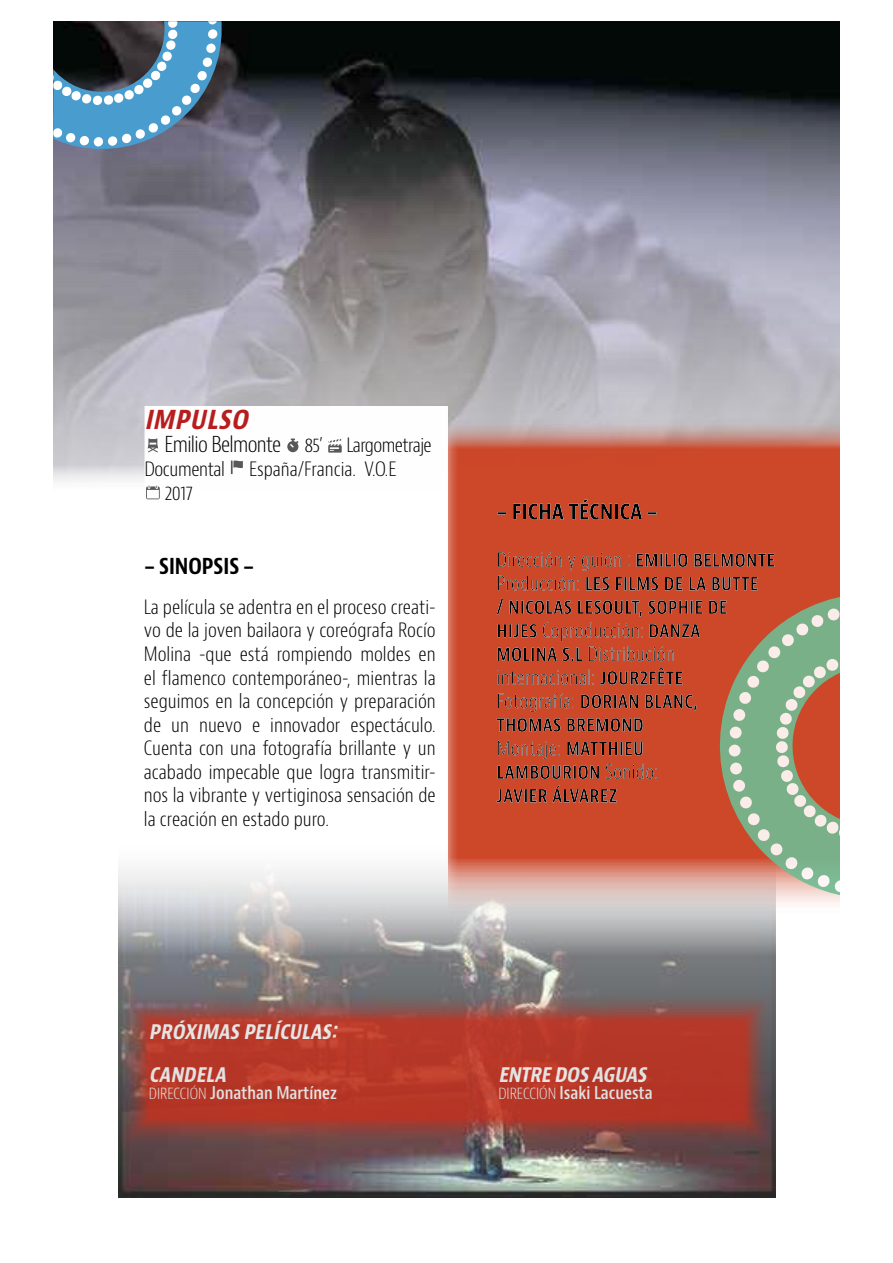
<style>
.page{position:relative;width:893px;height:1263px;background:#fff}
.page>*{position:absolute;margin:0;border:0;box-sizing:border-box;transform-origin:0 0}
.t1{font:italic 700 condensed 27.9px "Bernino Sans";color:#b71e1d}
.t2{font:italic 700 condensed 21.45px/42.9px "Bernino Sans";color:#fff}
.t3{font:700 condensed 21.45px "Bernino Sans";color:#000}
.t4{font:300 condensed 19.2px/23.5px "Bernino Sans";color:#000;text-align:justify}
.t5{font:300 condensed 19.2px "Bernino Sans";letter-spacing:-.03em;color:#000}
.t6{font:600 condensed 17.1px "Bernino Sans";color:#fff}
.s1{font-size:21.45px}
.s2{font-weight:300;font-size:15px}
</style>
<div class="page">
<img style="left:119px;top:867px;width:656px;height:331px">
<img style="left:53px;top:21px;width:787px;height:461px">
<svg style="left:53px;top:21px;width:183px;height:143px;background:#547188"></svg>
<svg style="left:119px;top:991px;width:656px;height:158px;background:#9f4338"></svg>
<div style="left:144px;top:406px;width:304px;height:127px;background:#fff"></div>
<svg style="left:148px;top:438px;width:10px;height:14px"></svg>
<svg style="left:287px;top:438px;width:11px;height:14px"></svg>
<svg style="left:328px;top:439px;width:14px;height:14px"></svg>
<svg style="left:231px;top:460px;width:12px;height:14px"></svg>
<svg style="left:146px;top:486px;width:14px;height:13px"></svg>
<div style="left:446px;top:417px;width:394px;height:503px;background:#fff;opacity:.75"></div>
<svg style="left:700px;top:573px;width:140px;height:346px;background:#d29284"></svg>
<svg style="left:497px;top:599px;width:343px;height:294px;background:#b6684e"></svg>
<h1 class="t1" style="left:144px;top:407px;width:110px">IMPULSO</h1>
<p class="t5" style="left:165px;top:437px;width:269px"><span class="s1">Emilio Belmonte</span> 85’ Largometraje</p>
<p class="t4" style="left:144px;top:459px;width:254px">Documental España/Francia. V.O.E</p>
<p class="t4" style="left:165px;top:482px;width:29px">2017</p>
<p class="t3" style="left:144px;top:557px;width:111px">− SINOPSIS −</p>
<p class="t4" style="left:144px;top:596px;width:293px">La película se adentra en el proceso creati&shy;vo de la joven bailaora y coreógrafa Rocío Molina -que está rompiendo moldes en el flamenco contemporáneo-, mientras la seguimos en la concepción y preparación de un nuevo e innovador espectáculo.<br>Cuenta con una fotografía brillante y un acabado impecable que logra transmitir&shy;nos la vibrante y vertiginosa sensación de la creación en estado puro.</p>
<p class="t2" style="left:149px;top:1011px;width:193px">PRÓXIMAS PELÍCULAS:<br>CANDELA</p>
<p class="t6" style="left:149px;top:1085px;width:190px"><span class="s2">DIRECCIÓN</span> Jonathan Martínez</p>
<p class="t2" style="left:498px;top:1054px;width:153px">ENTRE DOS AGUAS</p>
<p class="t6" style="left:498px;top:1085px;width:156px"><span class="s2">DIRECCIÓN</span> Isaki Lacuesta</p>
</div>
